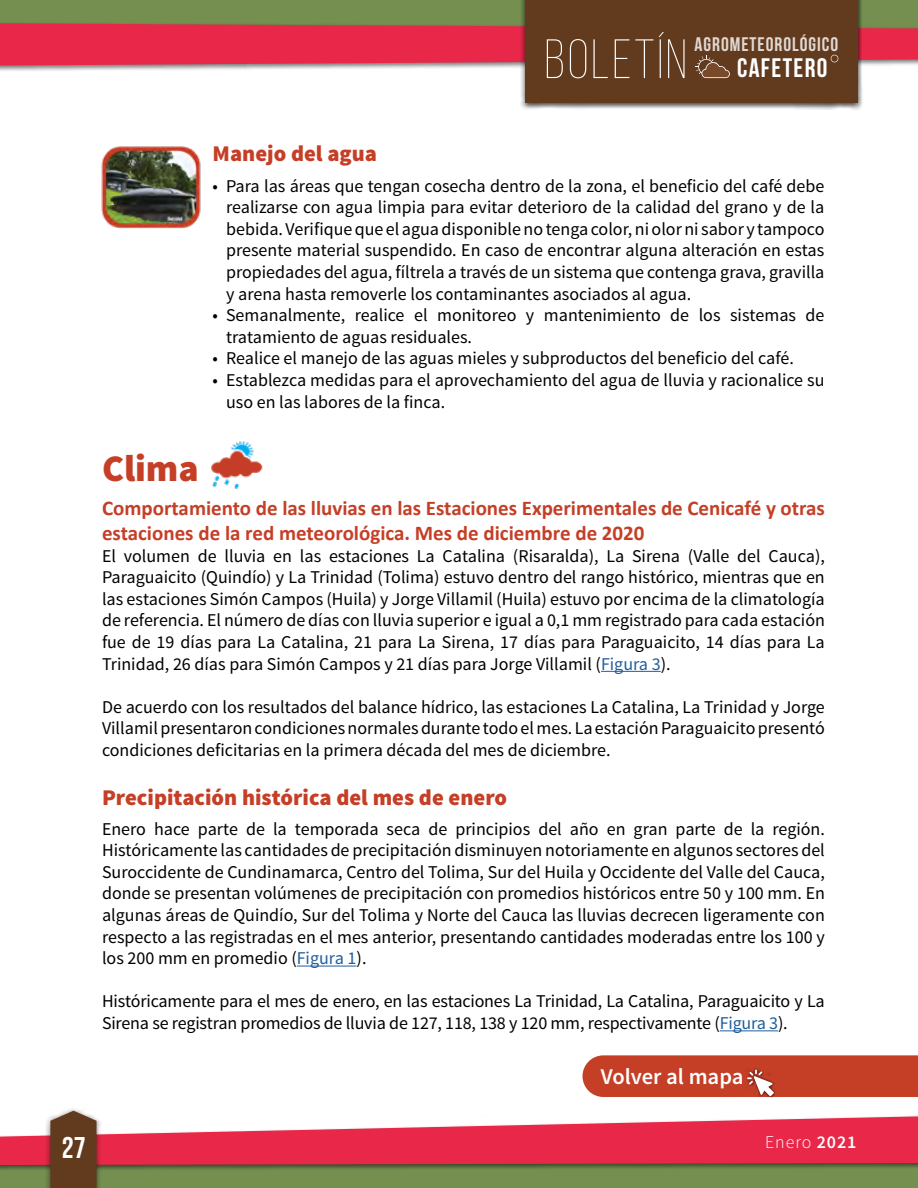
<style>
.page{position:relative;width:918px;height:1188px;background:#fff}
.page>*{position:absolute;margin:0;border:0;box-sizing:border-box;transform-origin:0 0}
.t1{font:300 55.35px "Bebas Neue";letter-spacing:.05em;color:#fff}
.t2{font:900 37.5px "Source Sans Pro";color:#c53f27}
.t3{font:30px "Bebas Neue";color:#fff}
.t4{font:26.85px "Bebas Neue";letter-spacing:.05em;color:#fff}
.t5{font:900 22.5px "Source Sans Pro";color:#c53f27}
.t6{font:600 22.5px "Source Sans Pro";color:#fff}
.t7{font:700 21px/25.2px "Calibri";color:#c53f27}
.t8{font:19.65px "Bebas Neue";letter-spacing:.05em;color:#fff}
.t9{font:18px/21.6px "Source Sans Pro";color:#000;text-align:justify}
.t10{font:300 18px "Source Sans Pro";letter-spacing:.05em;color:#fff}
.s1{color:#215e9e}
.s2{font-weight:600}
</style>
<div class="page">
<div style="left:0;top:1143px;width:918px;height:45px;background:#758f50"></div>
<div style="left:0;top:0;width:918px;height:55px;background:#758f50"></div>
<div style="left:0;top:1115px;width:918px;height:56px;background:#000;opacity:.5"></div>
<svg style="left:0;top:1116px;width:918px;height:49px;fill:#e92849"></svg>
<div style="left:520px;top:0;width:343px;height:110px;background:#000;opacity:.75"></div>
<div style="left:526px;top:0;width:332px;height:103px;background:#623a1d"></div>
<svg style="left:0;top:23px;width:918px;height:55px"></svg>
<div style="left:45px;top:1107px;width:57px;height:81px;background:#000;opacity:.5"></div>
<svg style="left:50px;top:1111px;width:47px;height:77px;background:#6b452a"></svg>
<div style="left:746px;top:1068px;width:29px;height:30px;background:#000;opacity:.75"></div>
<svg style="left:583px;top:1055px;width:335px;height:42px;background:#c6462f"></svg>
<hr style="left:601px;top:671px;width:60px;height:1px;background:#215e9e">
<hr style="left:297px;top:966px;width:60px;height:1px;background:#215e9e">
<hr style="left:720px;top:1030px;width:58px;height:1px;background:#215e9e">
<img style="left:211px;top:441px;width:52px;height:48px">
<img style="left:101px;top:146px;width:100px;height:83px">
<h1 class="t1" style="left:545px;top:30px;width:144px">BOLETÍN</h1>
<p class="t8" style="left:695px;top:34px;width:145px">AGROMETEOROLÓGICO</p>
<h3 class="t4" style="left:737px;top:53px;width:92px">CAFETERO</h3>
<p class="t5" style="left:213px;top:139px;width:166px">Manejo del agua</p>
<p class="t9" style="left:226px;top:175px;width:600px;text-indent:-14px">• Para las áreas que tengan cosecha dentro de la zona, el beneficio del café debe realizarse con agua limpia para evitar deterioro de la calidad del grano y de la bebida. Verifique que el agua disponible no tenga color, ni olor ni sabor y tampoco presente material suspendido. En caso de encontrar alguna alteración en estas propiedades del agua, fíltrela a través de un sistema que contenga grava, gravilla y arena hasta removerle los contaminantes asociados al agua.</p>
<p class="t9" style="left:226px;top:305px;width:600px;text-indent:-14px">• Semanalmente, realice el monitoreo y mantenimiento de los sistemas de tratamiento de aguas residuales.</p>
<p class="t9" style="left:213px;top:348px;width:583px">• Realice el manejo de las aguas mieles y subproductos del beneficio del café.</p>
<p class="t9" style="left:226px;top:369px;width:600px;text-indent:-14px">• Establezca medidas para el aprovechamiento del agua de lluvia y racionalice su uso en las labores de la finca.</p>
<h2 class="t2" style="left:102px;top:444px;width:98px">Clima</h2>
<p class="t7" style="left:102px;top:495px;width:724px">Comportamiento de las lluvias en las Estaciones Experimentales de Cenicafé y otras estaciones de la red meteorológica. Mes de diciembre de 2020</p>
<p class="t9" style="left:102px;top:545px;width:724px">El volumen de lluvia en las estaciones La Catalina (Risaralda), La Sirena (Valle del Cauca), Paraguaicito (Quindío) y La Trinidad (Tolima) estuvo dentro del rango histórico, mientras que en las estaciones Simón Campos (Huila) y Jorge Villamil (Huila) estuvo por encima de la climatología de referencia. El número de días con lluvia superior e igual a 0,1 mm registrado para cada estación fue de 19 días para La Catalina, 21 para La Sirena, 17 días para Paraguaicito, 14 días para La Trinidad, 26 días para Simón Campos y 21 días para Jorge Villamil (<span class="s1">Figura 3</span>).</p>
<p class="t9" style="left:102px;top:696px;width:724px">De acuerdo con los resultados del balance hídrico, las estaciones La Catalina, La Trinidad y Jorge Villamil presentaron condiciones normales durante todo el mes. La estación Paraguaicito presentó condiciones deficitarias en la primera década del mes de diciembre.</p>
<p class="t5" style="left:102px;top:782px;width:407px">Precipitación histórica del mes de enero</p>
<p class="t9" style="left:102px;top:818px;width:724px">Enero hace parte de la temporada seca de principios del año en gran parte de la región.<br>Históricamente las cantidades de precipitación disminuyen notoriamente en algunos sectores del Suroccidente de Cundinamarca, Centro del Tolima, Sur del Huila y Occidente del Valle del Cauca, donde se presentan volúmenes de precipitación con promedios históricos entre 50 y 100 mm. En algunas áreas de Quindío, Sur del Tolima y Norte del Cauca las lluvias decrecen ligeramente con respecto a las registradas en el mes anterior, presentando cantidades moderadas entre los 100 y los 200 mm en promedio (<span class="s1">Figura 1</span>).</p>
<p class="t9" style="left:102px;top:991px;width:724px">Históricamente para el mes de enero, en las estaciones La Trinidad, La Catalina, Paraguaicito y La<br>Sirena se registran promedios de lluvia de 127, 118, 138 y 120 mm, respectivamente (<span class="s1">Figura 3</span>).</p>
<p class="t6" style="left:601px;top:1062px;width:144px">Volver al mapa</p>
<h3 class="t3" style="left:62px;top:1131px;width:25px">27</h3>
<p class="t10" style="left:765px;top:1131px;width:93px">Enero <span class="s2">2021</span></p>
</div>
